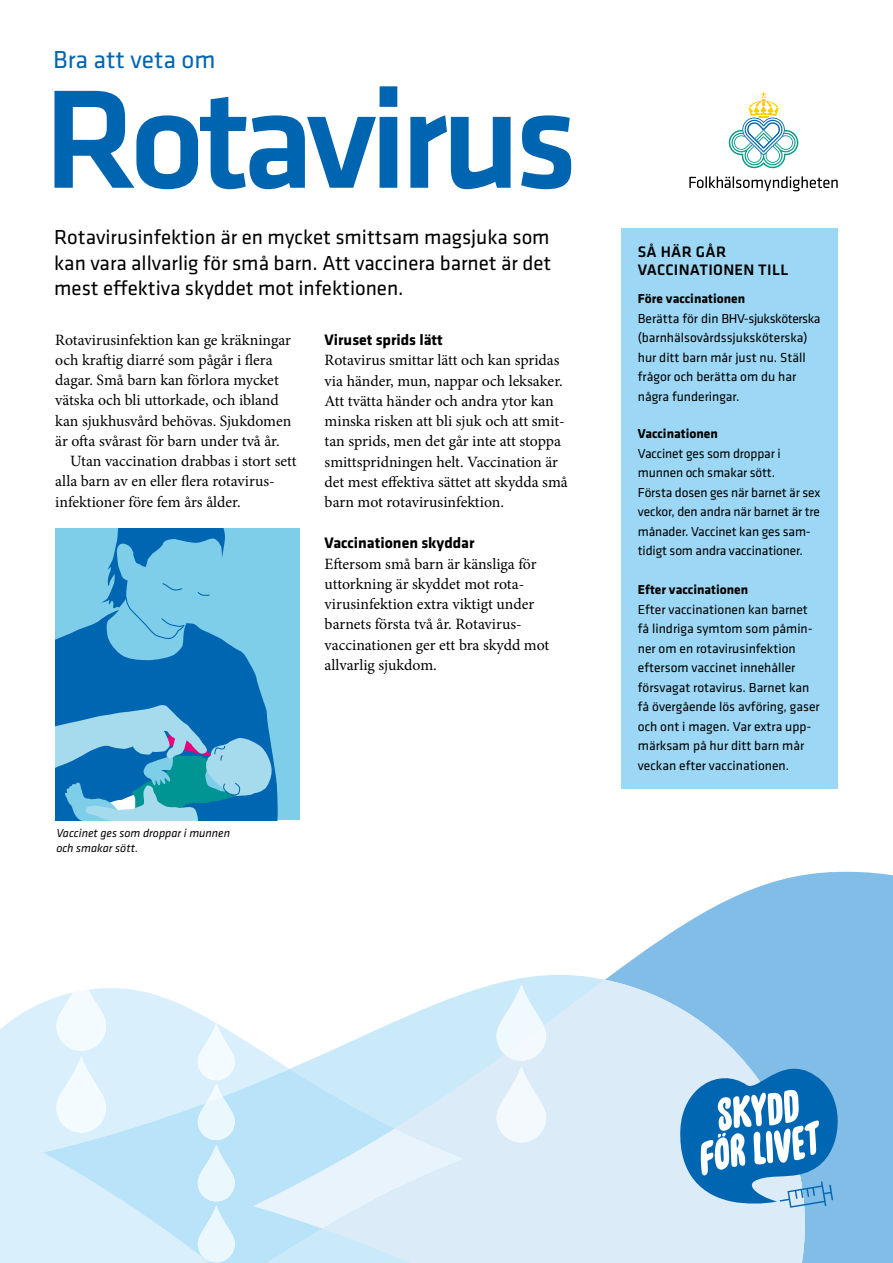
<style>
.page{position:relative;width:893px;height:1263px;background:#fff}
.page>*{position:absolute;margin:0;border:0;box-sizing:border-box;transform-origin:0 0}
.RUBRIK{font:500 145.5px "Klavika";letter-spacing:-.05em;color:#0065b0}
.RUBRIK_1{font:25.5px "Klavika";color:#0065b0}
.t1{font:21px/25.5px "Klavika";color:#000;text-align:justify}
.Brödtext{font:15.75px/20.2px "Minion Pro";letter-spacing:-.005em;color:#000}
.Bröd_indrag{font:15.75px/20.2px "Minion Pro";color:#000}
.Mellis{font:700 15.75px "Klavika";color:#000}
.Faktarubbe{font:500 15.75px/18px "Klavika";letter-spacing:.02em;color:#000}
.Fakta{font:13.5px/19.5px "Klavika";color:#000}
.Fakta-2{font:700 13.5px "Klavika";color:#000}
.t2{font:italic 12px/15px "Klavika";color:#000}
</style>
<div class="page">
<svg style="left:611px;top:872px;width:282px;height:391px;fill:#81bde6"></svg>
<svg style="left:290px;top:975px;width:427px;height:94px"></svg>
<svg style="left:322px;top:980px;width:499px;height:283px;background:#cfe6f6"></svg>
<svg style="left:0;top:988px;width:290px;height:275px;fill:#d9f0fc"></svg>
<svg style="left:43px;top:1069px;width:352px;height:194px;background:#c7e9f9"></svg>
<svg style="left:253px;top:1128px;width:212px;height:100px;background:#d5ebf9"></svg>
<svg style="left:198px;top:1023px;width:37px;height:239px"></svg>
<svg style="left:56px;top:988px;width:50px;height:144px"></svg>
<svg style="left:497px;top:984px;width:49px;height:158px"></svg>
<svg style="left:689px;top:176px;width:149px;height:15px"></svg>
<svg style="left:729px;top:92px;width:69px;height:76px"></svg>
<div style="left:621px;top:229px;width:217px;height:560px;background:#9cd8f5"></div>
<svg style="left:680px;top:1069px;width:158px;height:139px"></svg>
<div style="left:55px;top:529px;width:245px;height:291px;background:#7ecee9"></div>
<svg style="left:55px;top:619px;width:210px;height:86px;fill:#0066b1"></svg>
<svg style="left:101px;top:529px;width:124px;height:132px"></svg>
<svg style="left:55px;top:705px;width:223px;height:115px;background:#4a9ec8"></svg>
<p class="RUBRIK_1" style="left:53px;top:43px;width:164px">Bra att veta om</p>
<p class="RUBRIK" style="left:44px;top:41px;width:536px">Rotavirus</p>
<p class="t1" style="left:54px;top:224px;width:498px">Rotavirusinfektion är en mycket smittsam magsjuka som kan vara allvarlig för små barn. Att vaccinera barnet är det mest effektiva skyddet mot infektionen.</p>
<p class="Brödtext" style="left:55px;top:330px;width:238px">Rotavirusinfektion kan ge kräkningar och kraftig diarré som pågår i flera dagar. Små barn kan förlora mycket vätska och bli uttorkade, och ibland kan sjukhusvård behövas. Sjukdomen är ofta svårast för barn under två år.</p>
<p class="Bröd_indrag" style="left:55px;top:451px;width:243px;text-indent:15px">Utan vaccination drabbas i stort sett alla barn av en eller flera rotavirus&shy;infektioner före fem års ålder.</p>
<p class="Mellis" style="left:325px;top:328px;width:120px">Viruset sprids lätt</p>
<p class="Brödtext" style="left:325px;top:350px;width:245px">Rotavirus smittar lätt och kan spridas via händer, mun, nappar och leksaker.<br>Att tvätta händer och andra ytor kan minska risken att bli sjuk och att smit&shy;tan sprids, men det går inte att stoppa smittspridningen helt. Vaccination är det mest effektiva sättet att skydda små barn mot rotavirusinfektion.</p>
<p class="Mellis" style="left:325px;top:532px;width:151px">Vaccinationen skyddar</p>
<p class="Brödtext" style="left:325px;top:553px;width:226px">Eftersom små barn är känsliga för uttorkning är skyddet mot rota&shy;virusinfektion extra viktigt under barnets första två år. Rotavirus&shy;vaccinationen ger ett bra skydd mot allvarlig sjukdom.</p>
<p class="t2" style="left:56px;top:825px;width:175px">Vaccinet ges som droppar i munnen och smakar sött.</p>
<p class="Faktarubbe" style="left:638px;top:243px;width:152px">SÅ HÄR GÅR<br>VACCINATIONEN TILL</p>
<p class="Fakta-2" style="left:638px;top:289px;width:109px">Före vaccinationen</p>
<p class="Fakta" style="left:638px;top:308px;width:184px">Berätta för din BHV-sjuksköterska (barnhälsovårdssjuksköterska) hur ditt barn mår just nu. Ställ frågor och berätta om du har några funderingar.</p>
<p class="Fakta-2" style="left:638px;top:424px;width:82px">Vaccinationen</p>
<p class="Fakta" style="left:638px;top:443px;width:184px">Vaccinet ges som droppar i munnen och smakar sött.<br>Första dosen ges när barnet är sex veckor, den andra när barnet är tre månader. Vaccinet kan ges sam&shy;tidigt som andra vaccinationer.</p>
<p class="Fakta-2" style="left:638px;top:580px;width:112px">Efter vaccinationen</p>
<p class="Fakta" style="left:638px;top:599px;width:172px">Efter vaccinationen kan barnet</p>
<p class="Fakta" style="left:638px;top:619px;width:183px">få lindriga symtom som påmin&shy;ner om en rotavirusinfektion eftersom vaccinet innehåller försvagat rotavirus. Barnet kan få övergående lös avföring, gaser och ont i magen. Var extra upp&shy;märksam på hur ditt barn mår veckan efter vaccinationen.</p>
</div>
